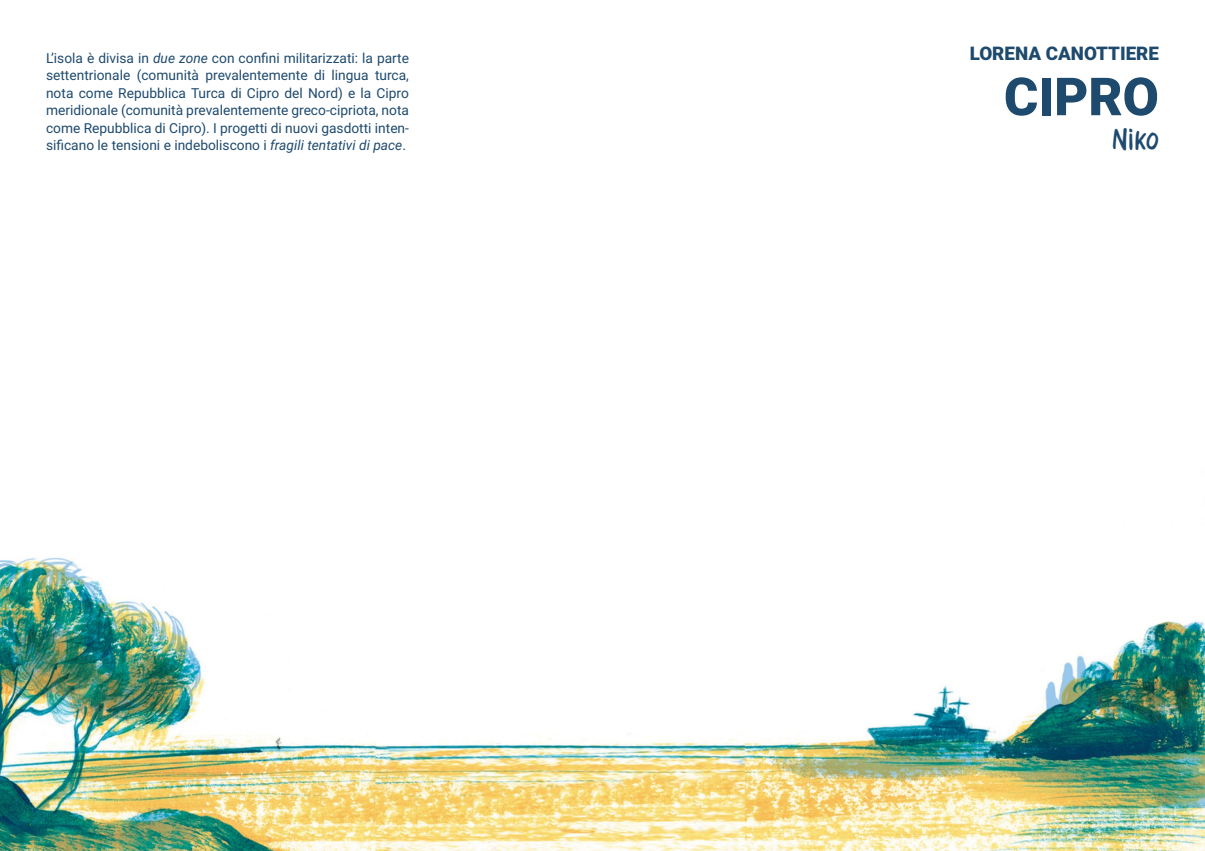
<style>
.page{position:relative;width:1205px;height:851px;background:#fff}
.page>*{position:absolute;margin:0;border:0;box-sizing:border-box;transform-origin:0 0}
.t1{font:900 52.5px "Roboto";color:#1e4a6e}
.t2{font:700 43.75px "Canottiere";color:#1f4a6f}
.t3{font:900 18.75px "Roboto";color:#1e4a6e}
.t4{font:13.75px/17.5px "Roboto";color:#1e4a6e;text-align:justify}
.s1{font-style:italic}
</style>
<div class="page">
<img style="left:0;top:557px;width:1205px;height:293px">
<p class="t4" style="left:46px;top:48px;width:364px">L’isola è divisa in <span class="s1">due zone</span> con confini militarizzati: la parte settentrionale (comunità prevalentemente di lingua turca, nota come Repubblica Turca di Cipro del Nord) e la Cipro meridionale (comunità prevalentemente greco-cipriota, nota come Repubblica di Cipro). I progetti di nuovi gasdotti inten&shy;sificano le tensioni e indeboliscono i <span class="s1">fragili tentativi di pace</span>.</p>
<h3 class="t3" style="left:970px;top:40px;width:191px">LORENA CANOTTIERE</h3>
<h1 class="t1" style="left:1004px;top:60px;width:156px">CIPRO</h1>
<h2 class="t2" style="left:1112px;top:108px;width:48px">Niko</h2>
</div>
